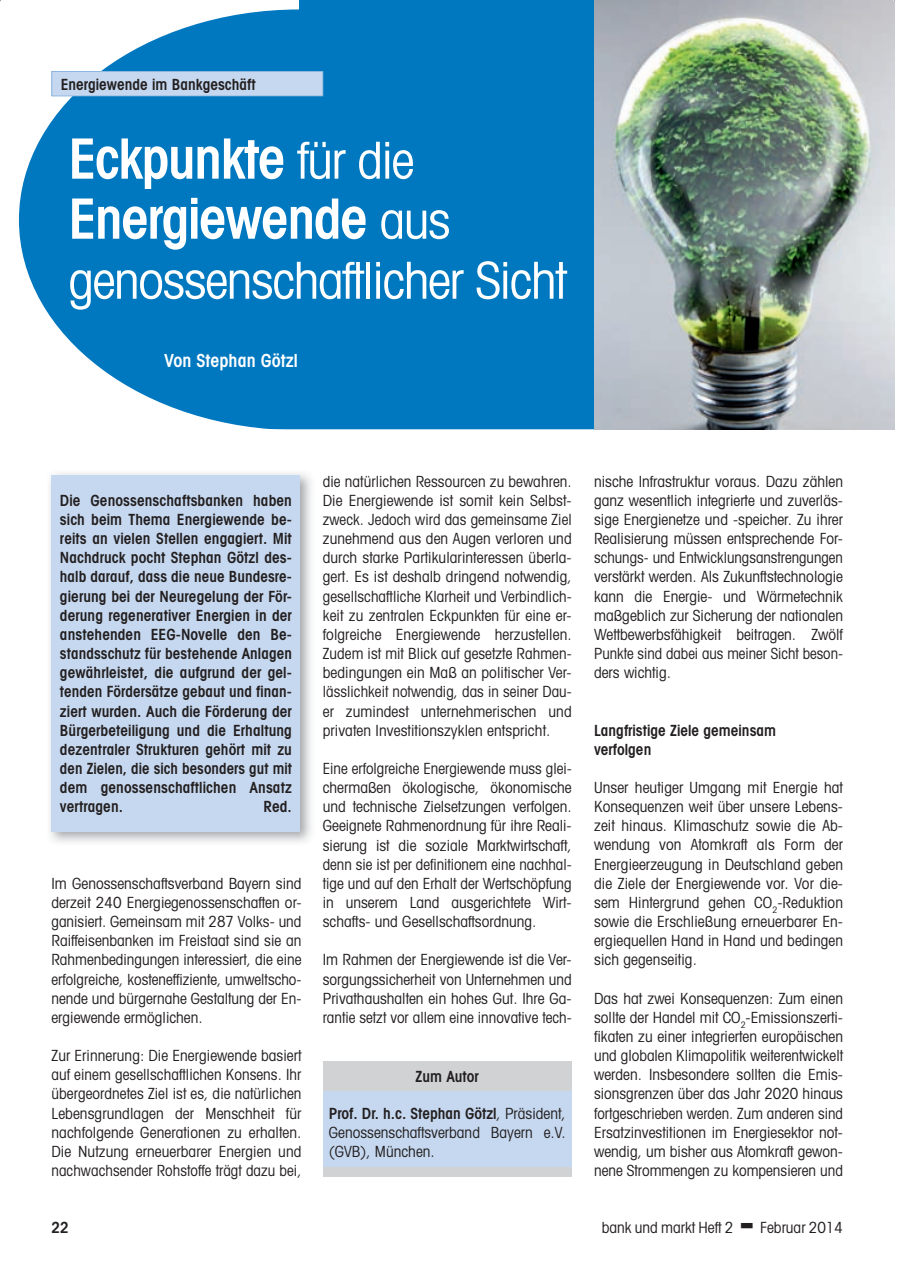
<style>
.page{position:relative;width:897px;height:1280px;background:#fff}
.page>*{position:absolute;margin:0;border:0;box-sizing:border-box;transform-origin:0 0}
.t1{font:600 condensed 55.5px/60px "Avant Garde";letter-spacing:-.025em;color:#fff}
.t2{font:condensed 51px "Avant Garde";letter-spacing:-.025em;color:#fff}
.t3{font:600 condensed 18px "Avant Garde";color:#fff}
.t4{font:condensed 15.3px/19.2px "Avant Garde";color:#231f20;text-align:justify}
.t5{font:600 condensed 15.3px/19.2px "Avant Garde";color:#231f20;text-align:justify}
.s1{font-weight:400;font-size:51px}
.s2{font-weight:600}
</style>
<div class="page">
<svg style="left:19px;top:9px;width:575px;height:420px;background:#1a85c6"></svg>
<div style="left:299px;top:0;width:308px;height:9px;background:#0078c0"></div>
<svg style="left:51px;top:71px;width:272px;height:25px;background:#c2d5ed"></svg>
<div style="left:51px;top:475px;width:249px;height:356px;background:#c6d8ef"></div>
<div style="left:322px;top:1084px;width:249px;height:91px;background:#c6d8ef"></div>
<div style="left:322px;top:1060px;width:249px;height:30px;background:#d1d2d4"></div>
<div style="left:322px;top:1166px;width:249px;height:9px;background:#d1d2d4"></div>
<img style="left:594px;top:0;width:299px;height:429px">
<p class="t5" style="left:61px;top:74px;width:196px">Energiewende im Bankgeschäft</p>
<h1 class="t1" style="left:68px;top:128px;width:383px">Eckpunkte <span class="s1">für die<br></span>Energiewende <span class="s1">aus</span></h1>
<h2 class="t2" style="left:68px;top:249px;width:499px">genossenschaftlicher Sicht</h2>
<p class="t3" style="left:164px;top:349px;width:135px">Von Stephan Götzl</p>
<p class="t5" style="left:60px;top:490px;width:233px">Die Genossenschaftsbanken haben sich beim Thema Energiewende be&shy;reits an vielen Stellen engagiert. Mit Nachdruck pocht Stephan Götzl des&shy;halb darauf, dass die neue Bundesre&shy;gierung bei der Neuregelung der För&shy;derung regenerativer Energien in der anstehenden EEG-Novelle den Be&shy;standsschutz für bestehende Anlagen gewährleistet, die aufgrund der gel&shy;tenden Fördersätze gebaut und finan&shy;ziert wurden. Auch die Förderung der Bürgerbeteiligung und die Erhaltung dezentraler Strukturen gehört mit zu den Zielen, die sich besonders gut mit dem genossenschaftlichen Ansatz vertragen.</p>
<p class="t5" style="left:263px;top:796px;width:30px">Red.</p>
<p class="t4" style="left:51px;top:873px;width:251px">Im Genossenschaftsverband Bayern sind derzeit 240 Energiegenossenschaften or&shy;ganisiert. Gemeinsam mit 287 Volks- und Raiffeisenbanken im Freistaat sind sie an Rahmenbedingungen interessiert, die eine erfolgreiche, kosteneffiziente, umweltscho&shy;nende und bürgernahe Gestaltung der En&shy;ergiewende ermöglichen.</p>
<p class="t4" style="left:51px;top:1045px;width:251px">Zur Erinnerung: Die Energiewende basiert auf einem gesellschaftlichen Konsens. Ihr übergeordnetes Ziel ist es, die natürlichen Lebensgrundlagen der Menschheit für nachfolgende Generationen zu erhalten.<br>Die Nutzung erneuerbarer Energien und nachwachsender Rohstoffe trägt dazu bei,</p>
<p class="t4" style="left:322px;top:471px;width:250px">die natürlichen Ressourcen zu bewahren.<br>Die Energiewende ist somit kein Selbst&shy;zweck. Jedoch wird das gemeinsame Ziel zunehmend aus den Augen verloren und durch starke Partikularinteressen überla&shy;gert. Es ist deshalb dringend notwendig, gesellschaftliche Klarheit und Verbindlich&shy;keit zu zentralen Eckpunkten für eine er&shy;folgreiche Energiewende herzustellen.<br>Zudem ist mit Blick auf gesetzte Rahmen&shy;bedingungen ein Maß an politischer Ver&shy;lässlichkeit notwendig, das in seiner Dau&shy;er zumindest unternehmerischen und privaten Investitionszyklen entspricht.</p>
<p class="t4" style="left:322px;top:758px;width:250px">Eine erfolgreiche Energiewende muss glei&shy;chermaßen ökologische, ökonomische und technische Zielsetzungen verfolgen.<br>Geeignete Rahmenordnung für ihre Reali&shy;sierung ist die soziale Marktwirtschaft, denn sie ist per definitionem eine nachhal&shy;tige und auf den Erhalt der Wertschöpfung in unserem Land ausgerichtete Wirt&shy;schafts- und Gesellschaftsordnung.</p>
<p class="t4" style="left:322px;top:949px;width:250px">Im Rahmen der Energiewende ist die Ver&shy;sorgungssicherheit von Unternehmen und Privathaushalten ein hohes Gut. Ihre Ga&shy;rantie setzt vor allem eine innovative tech-</p>
<p class="t5" style="left:415px;top:1066px;width:65px">Zum Autor</p>
<p class="t4" style="left:328px;top:1102px;width:238px"><span class="s2">Prof. Dr. h.c. Stephan Götzl</span>, Präsident, Genossenschaftsverband Bayern e.V. (GVB), München.</p>
<p class="t4" style="left:594px;top:471px;width:250px">nische Infrastruktur voraus. Dazu zählen ganz wesentlich integrierte und zuverläs&shy;sige Energienetze und -speicher. Zu ihrer Realisierung müssen entsprechende For&shy;schungs- und Entwicklungsanstrengungen verstärkt werden. Als Zukunftstechnologie kann die Energie- und Wärmetechnik maßgeblich zur Sicherung der nationalen Wettbewerbsfähigkeit beitragen. Zwölf Punkte sind dabei aus meiner Sicht beson&shy;ders wichtig.</p>
<p class="t5" style="left:594px;top:720px;width:183px">Langfristige Ziele gemeinsam verfolgen</p>
<p class="t4" style="left:594px;top:777px;width:250px">Unser heutiger Umgang mit Energie hat Konsequenzen weit über unsere Lebens&shy;zeit hinaus. Klimaschutz sowie die Ab&shy;wendung von Atomkraft als Form der Energieerzeugung in Deutschland geben die Ziele der Energiewende vor. Vor die&shy;sem Hintergrund gehen CO<sub>2</sub>-Reduktion sowie die Erschließung erneuerbarer En&shy;ergiequellen Hand in Hand und bedingen sich gegenseitig.</p>
<p class="t4" style="left:594px;top:988px;width:250px">Das hat zwei Konsequenzen: Zum einen sollte der Handel mit CO<sub>2</sub>-Emissionszerti&shy;fikaten zu einer integrierten europäischen und globalen Klimapolitik weiterentwickelt werden. Insbesondere sollten die Emis&shy;sionsgrenzen über das Jahr 2020 hinaus fortgeschrieben werden. Zum anderen sind Ersatzinvestitionen im Energiesektor not&shy;wendig, um bisher aus Atomkraft gewon&shy;nene Strommengen zu kompensieren und</p>
<p class="t5" style="left:51px;top:1217px;width:19px">22</p>
<p class="t4" style="left:601px;top:1217px;width:133px">bank und markt Heft 2</p>
<p class="t4" style="left:760px;top:1217px;width:84px">Februar 2014</p>
</div>
